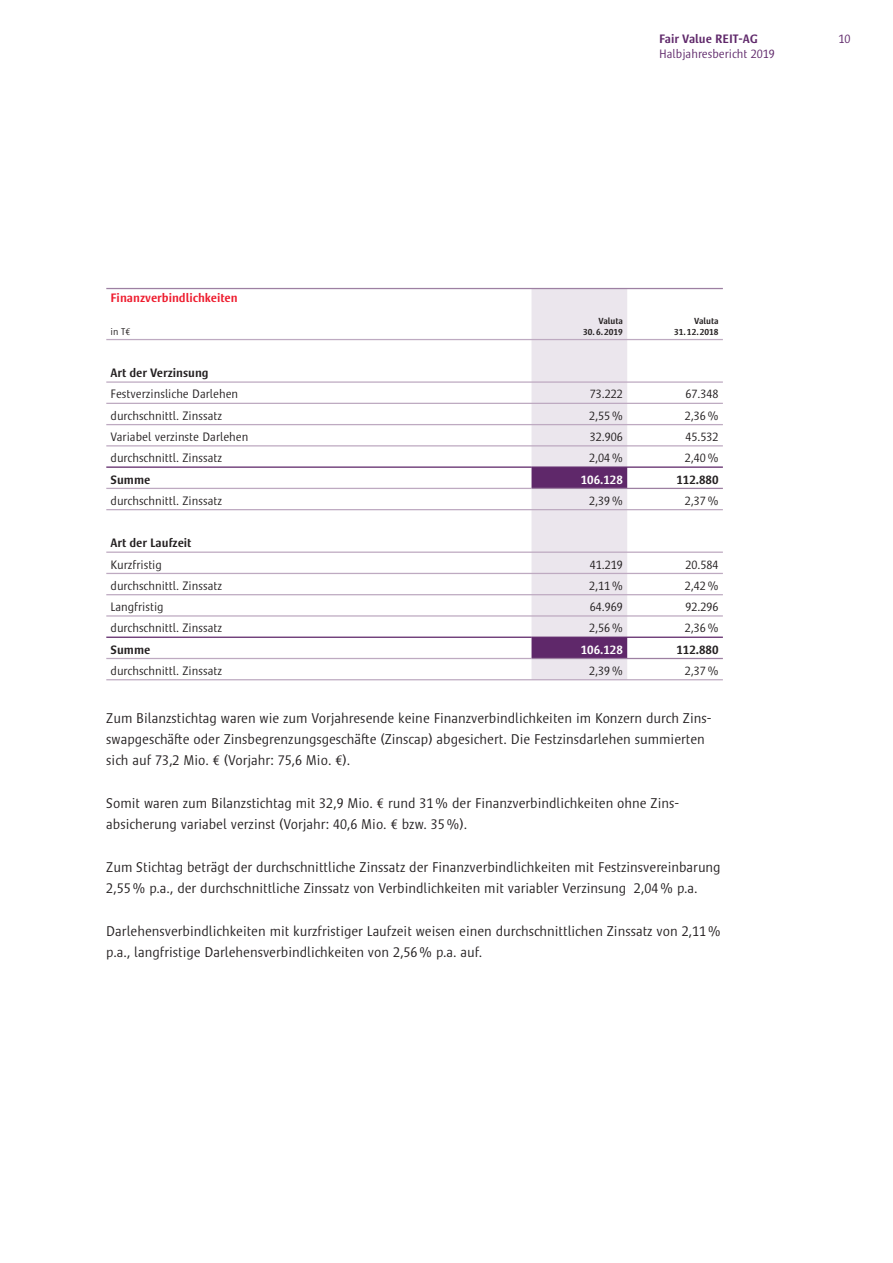
<style>
.page{position:relative;width:893px;height:1263px;background:#fff}
.page>*{position:absolute;margin:0;border:0;box-sizing:border-box;transform-origin:0 0}
.t1{font:300 14.4px/21.3px "Satero Sans LT Pro";color:#231f20}
.t2{font:300 12.45px "Satero Sans LT Pro";color:#231f20}
.t3{font:500 12.45px "Satero Sans LT Pro";color:#231f20}
.t4{font:300 12.45px "Satero Sans LT Pro";color:#5f286a}
.t5{font:500 12.45px "Satero Sans LT Pro";color:#ee1b2d}
.t6{font:500 12.45px "Satero Sans LT Pro";color:#5f286a}
.t7{font:500 12.45px "Satero Sans LT Pro";color:#fff}
.t8{font:300 10.05px "Satero Sans LT Pro";color:#231f20}
.t9{font:500 9px "Satero Sans LT Pro";color:#231f20}
</style>
<div class="page">
<svg style="left:531px;top:289px;width:96px;height:390px;background:#dcd2df"></svg>
<hr style="left:106px;top:288px;width:617px;height:1px;background:#9d80a2">
<hr style="left:106px;top:339px;width:617px;height:1px;background:#beaac1">
<hr style="left:106px;top:381px;width:617px;height:2px;background:#beaac1">
<hr style="left:106px;top:403px;width:617px;height:1px;background:#beaac1">
<hr style="left:106px;top:424px;width:617px;height:1px;background:#beaac1">
<hr style="left:106px;top:445px;width:617px;height:1px;background:#beaac1">
<hr style="left:106px;top:509px;width:617px;height:1px;background:#beaac1">
<hr style="left:106px;top:551px;width:617px;height:2px;background:#beaac1">
<hr style="left:106px;top:573px;width:617px;height:1px;background:#beaac1">
<hr style="left:106px;top:594px;width:617px;height:1px;background:#beaac1">
<hr style="left:106px;top:615px;width:617px;height:2px;background:#beaac1">
<hr style="left:106px;top:679px;width:617px;height:1px;background:#beaac1">
<hr style="left:531px;top:466px;width:192px;height:2px;background:#5f286a">
<hr style="left:531px;top:488px;width:192px;height:1px;background:#9d80a2">
<hr style="left:531px;top:658px;width:192px;height:1px;background:#9d80a2">
<hr style="left:106px;top:466px;width:425px;height:2px;background:#5f286a">
<hr style="left:106px;top:637px;width:425px;height:1px;background:#5f286a">
<hr style="left:106px;top:488px;width:425px;height:1px;background:#beaac1">
<hr style="left:106px;top:658px;width:425px;height:1px;background:#beaac1">
<hr style="left:531px;top:637px;width:192px;height:1px;background:#5f286a">
<p class="t6" style="left:659px;top:34px;width:100px">Fair Value REIT-AG</p>
<p class="t4" style="left:659px;top:48px;width:117px">Halbjahresbericht 2019</p>
<p class="t4" style="left:838px;top:33px;width:14px">10</p>
<p class="t5" style="left:111px;top:293px;width:129px">Finanzverbindlichkeiten</p>
<p class="t8" style="left:111px;top:327px;width:21px">in T€</p>
<p class="t9" style="left:598px;top:318px;width:26px">Valuta</p>
<p class="t9" style="left:583px;top:328px;width:41px">30. 6. 2019</p>
<p class="t9" style="left:694px;top:318px;width:26px">Valuta</p>
<p class="t9" style="left:674px;top:328px;width:46px">31. 12. 2018</p>
<p class="t3" style="left:111px;top:368px;width:100px">Art der Verzinsung</p>
<p class="t2" style="left:111px;top:389px;width:129px">Festverzinsliche Darlehen</p>
<p class="t2" style="left:590px;top:389px;width:35px">73.222</p>
<p class="t2" style="left:685px;top:389px;width:35px">67.348</p>
<p class="t2" style="left:111px;top:410px;width:113px">durchschnittl. Zinssatz</p>
<p class="t2" style="left:589px;top:410px;width:35px">2,55 %</p>
<p class="t2" style="left:685px;top:410px;width:35px">2,36 %</p>
<p class="t2" style="left:111px;top:432px;width:139px">Variabel verzinste Darlehen</p>
<p class="t2" style="left:590px;top:432px;width:35px">32.906</p>
<p class="t2" style="left:685px;top:432px;width:35px">45.532</p>
<p class="t2" style="left:111px;top:453px;width:113px">durchschnittl. Zinssatz</p>
<p class="t2" style="left:589px;top:453px;width:35px">2,04 %</p>
<p class="t2" style="left:685px;top:453px;width:35px">2,40 %</p>
<p class="t3" style="left:111px;top:475px;width:41px">Summe</p>
<p class="t7" style="left:581px;top:475px;width:44px">106.128</p>
<p class="t3" style="left:676px;top:475px;width:44px">112.880</p>
<p class="t2" style="left:111px;top:496px;width:113px">durchschnittl. Zinssatz</p>
<p class="t2" style="left:589px;top:496px;width:35px">2,39 %</p>
<p class="t2" style="left:685px;top:496px;width:35px">2,37 %</p>
<p class="t3" style="left:111px;top:538px;width:82px">Art der Laufzeit</p>
<p class="t2" style="left:111px;top:559px;width:53px">Kurzfristig</p>
<p class="t2" style="left:590px;top:559px;width:35px">41.219</p>
<p class="t2" style="left:685px;top:559px;width:35px">20.584</p>
<p class="t2" style="left:111px;top:581px;width:113px">durchschnittl. Zinssatz</p>
<p class="t2" style="left:589px;top:581px;width:35px">2,11 %</p>
<p class="t2" style="left:685px;top:581px;width:35px">2,42 %</p>
<p class="t2" style="left:111px;top:602px;width:55px">Langfristig</p>
<p class="t2" style="left:590px;top:602px;width:35px">64.969</p>
<p class="t2" style="left:685px;top:602px;width:35px">92.296</p>
<p class="t2" style="left:111px;top:623px;width:113px">durchschnittl. Zinssatz</p>
<p class="t2" style="left:589px;top:623px;width:35px">2,56 %</p>
<p class="t2" style="left:685px;top:623px;width:35px">2,36 %</p>
<p class="t3" style="left:111px;top:645px;width:41px">Summe</p>
<p class="t7" style="left:581px;top:645px;width:44px">106.128</p>
<p class="t3" style="left:676px;top:645px;width:44px">112.880</p>
<p class="t2" style="left:111px;top:666px;width:113px">durchschnittl. Zinssatz</p>
<p class="t2" style="left:589px;top:666px;width:35px">2,39 %</p>
<p class="t2" style="left:685px;top:666px;width:35px">2,37 %</p>
<p class="t1" style="left:106px;top:708px;width:607px">Zum Bilanzstichtag waren wie zum Vorjahresende keine Finanzverbindlichkeiten im Konzern durch Zins&shy;swapgeschäfte oder Zinsbegrenzungsgeschäfte (Zinscap) abgesichert. Die Festzinsdarlehen summierten sich auf 73,2 Mio. € (Vorjahr: 75,6 Mio. €).</p>
<p class="t1" style="left:106px;top:793px;width:574px">Somit waren zum Bilanzstichtag mit 32,9 Mio. € rund 31 % der Finanzverbindlichkeiten ohne Zins&shy;absicherung variabel verzinst (Vorjahr: 40,6 Mio. € bzw. 35 %).</p>
<p class="t1" style="left:106px;top:857px;width:616px">Zum Stichtag beträgt der durchschnittliche Zinssatz der Finanzverbindlichkeiten mit Festzinsvereinbarung<br>2,55 % p.a., der durchschnittliche Zinssatz von Verbindlichkeiten mit variabler Verzinsung 2,04 % p.a.</p>
<p class="t1" style="left:106px;top:921px;width:616px">Darlehensverbindlichkeiten mit kurzfristiger Laufzeit weisen einen durchschnittlichen Zinssatz von 2,11 % p.a., langfristige Darlehensverbindlichkeiten von 2,56 % p.a. auf.</p>
</div>
